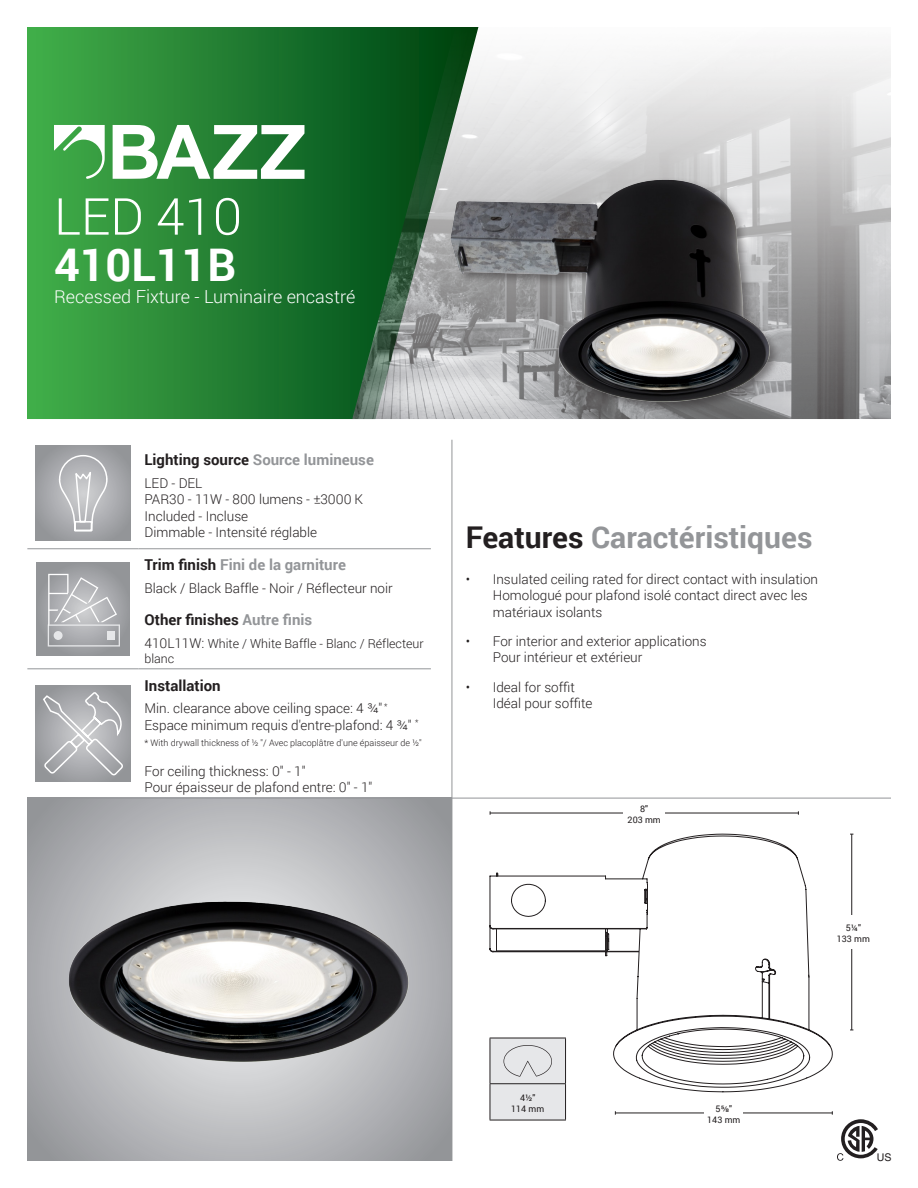
<style>
.page{position:relative;width:918px;height:1188px;background:#fff}
.page>*{position:absolute;margin:0;border:0;box-sizing:border-box;transform-origin:0 0}
.serie{font:300 51px "Roboto";color:#fff}
.code_produit{font:700 45px "Roboto";color:#fff}
.moyen_titre{font:700 30px "Roboto";color:#939598}
.catégorie{font:300 18px "Roboto";color:#fff}
.mini_titre{font:700 15px "Roboto";color:#939598}
.mini_titre-2{font:700 15px "Roboto";color:#231f20}
.texte{font:300 13.5px/16.2px "Roboto";color:#231f20}
.texte-2{font:300 12.45px/15px "Roboto";color:#231f20}
.t1{font:10.65px "Helvetica";color:#231f20}
.texte-3{font:300 9px "Roboto";color:#231f20}
.mesure{font:9px/10.8px "Roboto";color:#231f20;text-align:center}
.s1{color:#231f20}
.s2{color:#939598}
.s3{font-size:13.5px}
</style>
<div class="page">
<svg style="left:27px;top:27px;width:325px;height:392px;background:#278636"></svg>
<img style="left:352px;top:27px;width:539px;height:392px">
<svg style="left:54px;top:125px;width:51px;height:54px"></svg>
<svg style="left:113px;top:125px;width:192px;height:54px"></svg>
<img style="left:440px;top:160px;width:339px;height:259px">
<img style="left:27px;top:799px;width:425px;height:362px">
<hr style="left:452px;top:440px;width:1px;height:721px;background:#939598">
<hr style="left:27px;top:798px;width:864px;height:1px;background:#939598">
<hr style="left:27px;top:548px;width:112px;height:1px;background:#939598">
<hr style="left:139px;top:548px;width:292px;height:1px;background:#939598">
<hr style="left:27px;top:668px;width:112px;height:1px;background:#939598">
<hr style="left:139px;top:668px;width:292px;height:1px;background:#939598">
<svg style="left:36px;top:446px;width:94px;height:94px;background:#9ea0a3"></svg>
<svg style="left:58px;top:454px;width:50px;height:78px;background:#bebfc2"></svg>
<div style="left:36px;top:562px;width:94px;height:93px;background:#949699"></div>
<svg style="left:48px;top:574px;width:72px;height:73px"></svg>
<div style="left:36px;top:686px;width:94px;height:95px;background:#999b9e"></div>
<svg style="left:43px;top:692px;width:82px;height:84px"></svg>
<hr style="left:490px;top:813px;width:308px;height:1px;background:#231f20">
<hr style="left:615px;top:1113px;width:217px;height:1px;background:#231f20">
<svg style="left:832px;top:1111px;width:46px;height:50px"></svg>
<hr style="left:851px;top:834px;width:1px;height:196px;background:#231f20">
<div style="left:624px;top:803px;width:41px;height:20px;background:#fff"></div>
<div style="left:705px;top:1103px;width:38px;height:20px;background:#fff"></div>
<div style="left:833px;top:915px;width:41px;height:34px;background:#fff"></div>
<hr style="left:490px;top:1120px;width:76px;height:1px;background:#231f20">
<div style="left:490px;top:1093px;width:76px;height:27px;background:#e6e7e9"></div>
<svg style="left:489px;top:833px;width:344px;height:260px"></svg>
<p class="serie" style="left:54px;top:181px;width:190px">LED 410</p>
<p class="code_produit" style="left:54px;top:233px;width:184px">410L11B</p>
<p class="catégorie" style="left:54px;top:284px;width:303px">Recessed Fixture - Luminaire encastré</p>
<p class="mini_titre" style="left:145px;top:449px;width:231px"><span class="s1">Lighting source</span> Source lumineuse</p>
<p class="texte" style="left:145px;top:475px;width:220px">LED - DEL<br>PAR30 - 11W - 800 lumens - ±3000 K<br>Included - Incluse<br>Dimmable - Intensité réglable</p>
<p class="mini_titre" style="left:145px;top:555px;width:203px"><span class="s1">Trim finish</span> Fini de la garniture</p>
<p class="texte" style="left:145px;top:580px;width:250px">Black / Black Baffle - Noir / Réflecteur noir</p>
<p class="mini_titre-2" style="left:145px;top:609px;width:169px">Other finishes <span class="s2">Autre finis</span></p>
<p class="texte-2" style="left:145px;top:636px;width:281px"><span class="s3">410L11W:</span> White / White Baffle - Blanc / Réflecteur blanc</p>
<p class="mini_titre-2" style="left:145px;top:675px;width:78px">Installation</p>
<p class="texte" style="left:145px;top:700px;width:275px">Min. clearance above ceiling space: 4 ¾" <sup>*<br></sup>Espace minimum requis d'entre-plafond: 4 ¾" <sup>*</sup></p>
<p class="texte-3" style="left:145px;top:736px;width:279px">* With drywall thickness of ½ "/ Avec placoplâtre d'une épaisseur de ½"</p>
<p class="texte" style="left:145px;top:762px;width:229px">For ceiling thickness: 0" - 1"<br>Pour épaisseur de plafond entre: 0" - 1"</p>
<p class="moyen_titre" style="left:466px;top:516px;width:348px"><span class="s1">Features</span> Caractéristiques</p>
<p class="texte" style="left:493px;top:571px;width:327px;text-indent:-27px">• Insulated ceiling rated for direct contact with insulation<br>Homologué pour plafond isolé contact direct avec les matériaux isolants</p>
<p class="texte" style="left:493px;top:633px;width:215px;text-indent:-27px">• For interior and exterior applications<br>Pour intérieur et extérieur</p>
<p class="texte" style="left:493px;top:679px;width:101px;text-indent:-27px">• Ideal for soffit<br>Idéal pour soffite</p>
<p class="mesure" style="left:628px;top:803px;width:35px">8"<br>203 mm</p>
<p class="mesure" style="left:837px;top:922px;width:35px">5¼"<br>133 mm</p>
<p class="mesure" style="left:511px;top:1092px;width:35px">4½"<br>114 mm</p>
<p class="mesure" style="left:707px;top:1103px;width:35px">5⅝"<br>143 mm</p>
<p class="t1" style="left:877px;top:1151px;width:16px">US</p>
</div>
